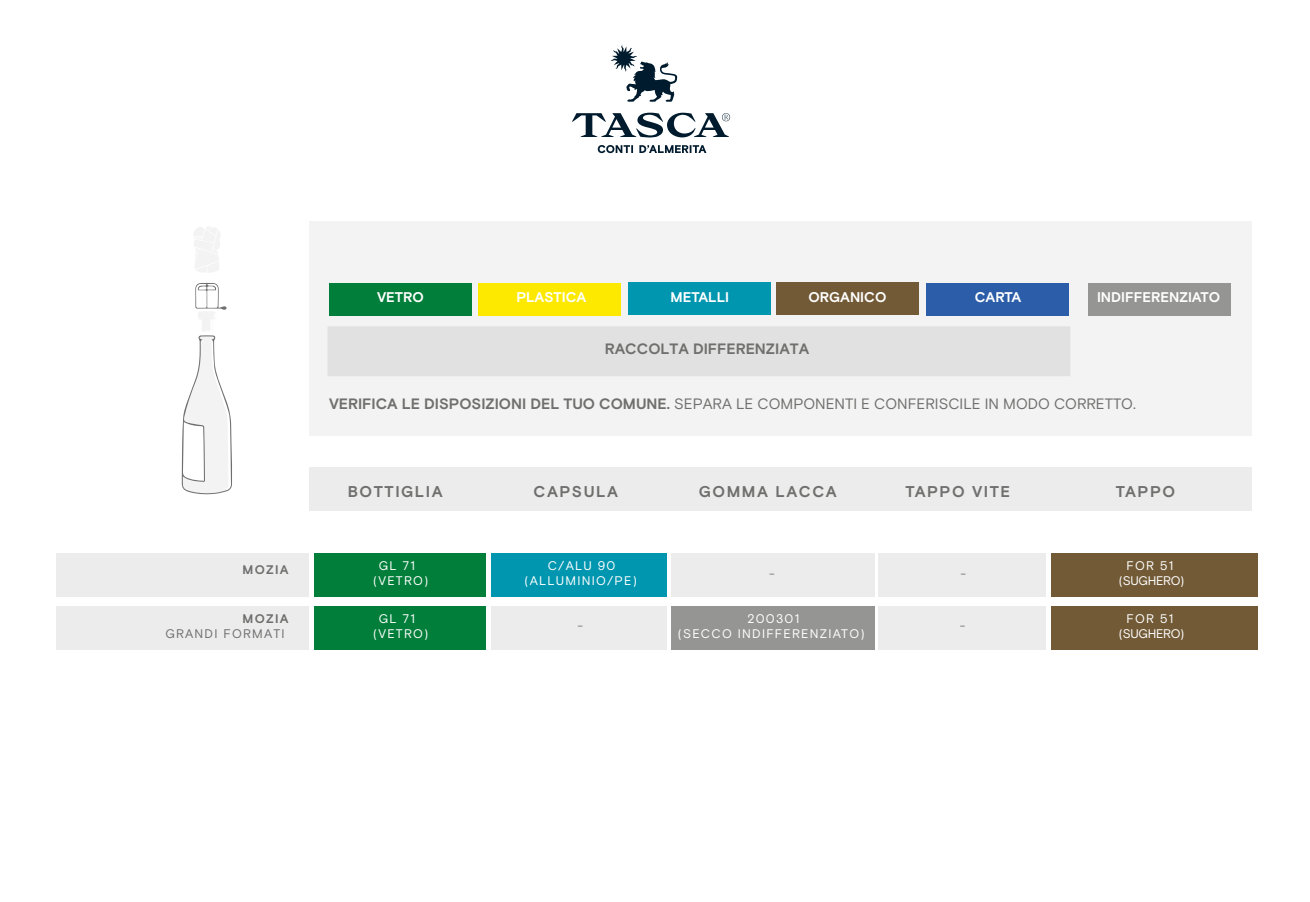
<style>
.page{position:relative;width:1310px;height:902px;background:#fff}
.page>*{position:absolute;margin:0;border:0;box-sizing:border-box;transform-origin:0 0}
.t1{font:700 15.6px "Basis Grotesque Pro";letter-spacing:.1em;color:#6f6f6e}
.t2{font:15px "Basis Grotesque Pro";color:#6f6f6e}
.t3{font:700 15px "Basis Grotesque Pro";color:#6f6f6e}
.t4{font:700 14.1px "Basis Grotesque Pro";color:#fff}
.t5{font:12.45px/15px "Basis Grotesque Pro";letter-spacing:.1em;color:#fff}
.t6{font:12.45px/15px "Basis Grotesque Pro";letter-spacing:-.02em;color:#fff;text-align:center}
.t7{font:12.45px "Basis Grotesque Pro";letter-spacing:.1em;color:#6f6f6e}
.t8{font:700 12.45px "Basis Grotesque Pro";letter-spacing:.1em;color:#6f6f6e}
.s1{font-weight:700}
</style>
<div class="page">
<div style="left:309px;top:467px;width:942px;height:44px;background:#ececec"></div>
<svg style="left:194px;top:227px;width:26px;height:45px"></svg>
<svg style="left:182px;top:283px;width:50px;height:211px"></svg>
<div style="left:309px;top:221px;width:942px;height:214px;background:#f3f3f3"></div>
<div style="left:329px;top:283px;width:142px;height:32px;background:#007e3a"></div>
<div style="left:627px;top:282px;width:143px;height:32px;background:#0096b0"></div>
<div style="left:1087px;top:283px;width:143px;height:32px;background:#959594"></div>
<div style="left:478px;top:283px;width:142px;height:32px;background:#fde900"></div>
<div style="left:776px;top:282px;width:142px;height:32px;background:#725a36"></div>
<div style="left:926px;top:283px;width:142px;height:32px;background:#2b5da8"></div>
<div style="left:327px;top:326px;width:743px;height:50px;background:#e1e1e1"></div>
<svg style="left:572px;top:113px;width:158px;height:40px"></svg>
<svg style="left:610px;top:45px;width:67px;height:57px"></svg>
<div style="left:56px;top:553px;width:253px;height:43px;background:#ececec"></div>
<div style="left:314px;top:553px;width:172px;height:43px;background:#007e3a"></div>
<div style="left:491px;top:553px;width:175px;height:43px;background:#0096b0"></div>
<div style="left:878px;top:553px;width:168px;height:43px;background:#ececec"></div>
<div style="left:1050px;top:553px;width:207px;height:43px;background:#725a36"></div>
<div style="left:670px;top:553px;width:204px;height:43px;background:#ececec"></div>
<div style="left:56px;top:605px;width:253px;height:44px;background:#ececec"></div>
<div style="left:314px;top:605px;width:172px;height:44px;background:#007e3a"></div>
<div style="left:491px;top:605px;width:175px;height:44px;background:#ececec"></div>
<div style="left:878px;top:605px;width:168px;height:44px;background:#ececec"></div>
<div style="left:1050px;top:605px;width:207px;height:44px;background:#725a36"></div>
<div style="left:670px;top:605px;width:204px;height:44px;background:#959594"></div>
<p class="t4" style="left:377px;top:289px;width:48px">VETRO</p>
<p class="t4" style="left:516px;top:289px;width:72px">PLASTICA</p>
<p class="t4" style="left:670px;top:288px;width:60px">METALLI</p>
<p class="t4" style="left:808px;top:288px;width:79px">ORGANICO</p>
<p class="t4" style="left:974px;top:289px;width:48px">CARTA</p>
<p class="t4" style="left:1097px;top:289px;width:125px">INDIFFERENZIATO</p>
<p class="t3" style="left:605px;top:340px;width:206px">RACCOLTA DIFFERENZIATA</p>
<p class="t2" style="left:329px;top:395px;width:808px"><span class="s1">VERIFICA LE DISPOSIZIONI DEL TUO COMUNE.</span> SEPARA LE COMPONENTI E CONFERISCILE IN MODO CORRETTO.</p>
<p class="t1" style="left:348px;top:482px;width:97px">BOTTIGLIA</p>
<p class="t1" style="left:533px;top:482px;width:86px">CAPSULA</p>
<p class="t1" style="left:699px;top:482px;width:139px">GOMMA LACCA</p>
<p class="t1" style="left:905px;top:482px;width:106px">TAPPO VITE</p>
<p class="t1" style="left:1115px;top:482px;width:61px">TAPPO</p>
<p class="t8" style="left:243px;top:561px;width:47px">MOZIA</p>
<p class="t5" style="left:373px;top:558px;width:57px;text-indent:6px">GL 71 (VETRO)</p>
<p class="t5" style="left:524px;top:558px;width:114px;text-align:center">C/ALU 90 (ALLUMINIO/PE)</p>
<p class="t7" style="left:769px;top:566px;width:7px">-</p>
<p class="t7" style="left:960px;top:566px;width:7px">-</p>
<p class="t8" style="left:243px;top:611px;width:47px">MOZIA</p>
<p class="t7" style="left:165px;top:626px;width:121px">GRANDI FORMATI</p>
<p class="t5" style="left:373px;top:611px;width:57px;text-indent:6px">GL 71 (VETRO)</p>
<p class="t5" style="left:677px;top:611px;width:188px;text-align:center">200301<br>(SECCO INDIFFERENZIATO)</p>
<p class="t7" style="left:577px;top:618px;width:7px">-</p>
<p class="t7" style="left:959px;top:618px;width:7px">-</p>
<p class="t6" style="left:1118px;top:558px;width:67px">FOR 51 (SUGHERO)</p>
<p class="t6" style="left:1118px;top:611px;width:67px">FOR 51 (SUGHERO)</p>
</div>
